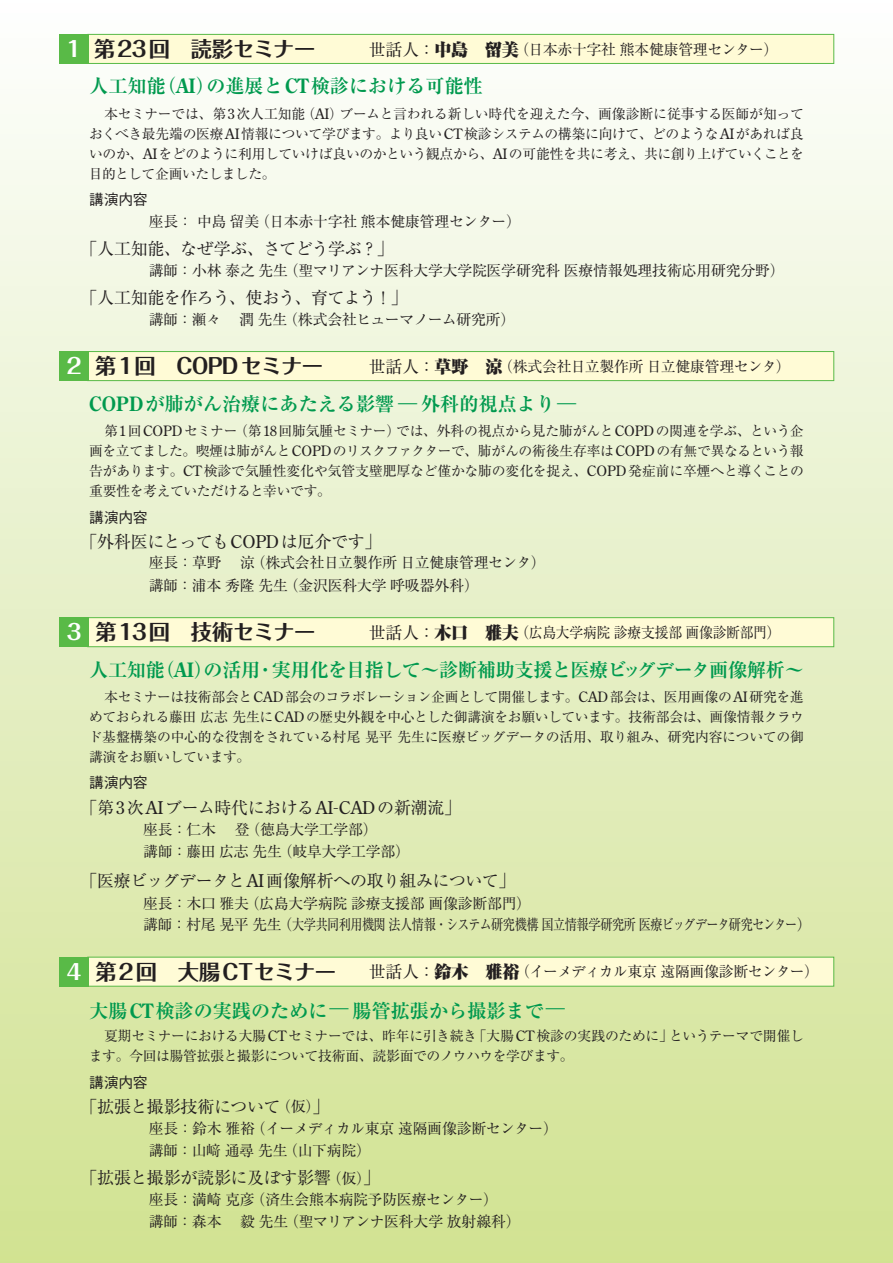
<style>
.page{position:relative;width:893px;height:1263px;background:#fff}
.page>*{position:absolute;margin:0;border:0;box-sizing:border-box;transform-origin:0 0}
.t1{font:700 21.3px "Folk Pro";letter-spacing:-.015em;color:#231f20}
.t2{font:700 19.2px "Ryumin Pr 6 N";color:#00994e}
.t3{font:700 19.2px "Ryumin Pr 6 N";letter-spacing:-.02em;color:#00994e}
.t4{font:16.95px "Ryumin Pr 6 N";letter-spacing:-.025em;color:#231f20}
.t5{font:14.85px/22.4px "Ryumin Pr 6 N";letter-spacing:-.015em;color:#231f20}
.t6{font:14.85px "Ryumin Pr 6 N";letter-spacing:-.035em;color:#231f20}
.t7{font:500 14.85px "Gothic BBB Pr 6 N";letter-spacing:-.02em;color:#231f20}
.t8{font:13.8px/20.2px "Ryumin Pr 6 N";letter-spacing:-.025em;color:#231f20;text-align:justify}
.s1{color:#fff}
.s2{font-size:16.95px}
.s3{font-weight:900;font-size:16.95px}
.s4{font-family:"Century Old Style";font-size:19.65px}
.s5{font-family:"Century Old Style";font-size:14.25px}
.s6{font-weight:300}
.s7{font-family:"Century Old Style";font-size:17.55px}
.s8{font-family:"Times"}
.s9{font-size:14.85px}
</style>
<div class="page">
<div style="left:0;top:0;width:893px;height:1263px;background:linear-gradient(to bottom,#fdfefd,#d0e290)"></div>
<div style="left:87px;top:34px;width:747px;height:30px;background:#fffbd6;border:1px solid #59ba47"></div>
<div style="left:59px;top:34px;width:30px;height:30px;background:#59ba47"></div>
<div style="left:87px;top:957px;width:747px;height:29px;background:#fffbd6;border:1px solid #59ba47"></div>
<div style="left:59px;top:957px;width:30px;height:29px;background:#59ba47"></div>
<div style="left:87px;top:351px;width:747px;height:30px;background:#fffbd6;border:1px solid #59ba47"></div>
<div style="left:59px;top:351px;width:30px;height:30px;background:#59ba47"></div>
<div style="left:87px;top:617px;width:747px;height:30px;background:#fffbd6;border:1px solid #59ba47"></div>
<div style="left:59px;top:617px;width:30px;height:30px;background:#59ba47"></div>
<h1 class="t1" style="left:66px;top:31px;width:250px"><span class="s1">1</span> 第23回　読影セミナー</h1>
<p class="t5" style="left:369px;top:37px;width:411px"><span class="s2">世話人：</span><span class="s3">中島　留美</span>（日本赤十字社熊本健康管理センター）</p>
<h2 class="t2" style="left:89px;top:71px;width:395px">人工知能（<span class="s4">AI</span>）の進展と<span class="s4">CT</span>検診における可能性</h2>
<p class="t8" style="left:89px;top:102px;width:717px;text-indent:15px">本セミナーでは、第<span class="s5">3</span>次人工知能（<span class="s5">AI</span>）ブームと言われる新しい時代を迎えた今、画像診断に従事する医師が知っておくべき最先端の医療<span class="s5">AI</span>情報について学びます。より良い<span class="s5">CT</span>検診システムの構築に向けて、どのような<span class="s5">AI</span>があれば良いのか、<span class="s5">AI</span>をどのように利用していけば良いのかという観点から、<span class="s5">AI</span>の可能性を共に考え、共に創り上げていくことを目的として企画いたしました。</p>
<p class="t7" style="left:89px;top:187px;width:60px">講演内容</p>
<p class="t5" style="left:149px;top:209px;width:374px">座長：中島留美（日本赤十字社熊本健康管理センター）</p>
<p class="t4" style="left:81px;top:236px;width:315px">「人工知能、なぜ学ぶ、さてどう学ぶ？」</p>
<p class="t5" style="left:149px;top:258px;width:638px">講師：小林泰之先生（聖マリアンナ医科大学大学院医学研究科医療情報処理技術応用研究分野）</p>
<p class="t4" style="left:81px;top:284px;width:329px">「人工知能を作ろう、使おう、育てよう！」</p>
<p class="t5" style="left:149px;top:307px;width:368px">講師：瀬々　潤先生（株式会社ヒューマノーム研究所）</p>
<h1 class="t1" style="left:67px;top:348px;width:258px"><span class="s1">2</span> 第1回　COPDセミナー</h1>
<p class="t5" style="left:369px;top:354px;width:424px"><span class="s2">世話人：</span><span class="s3">草野　涼</span>（株式会社日立製作所日立健康管理センタ）</p>
<h2 class="t2" style="left:89px;top:388px;width:488px"><span class="s4">COPD</span>が肺がん治療にあたえる影響 <span class="s6">―</span> 外科的視点より<span class="s6">―</span></h2>
<p class="t8" style="left:89px;top:420px;width:716px;text-indent:15px">第<span class="s5">1</span>回<span class="s5">COPD</span>セミナー（第<span class="s5">18</span>回肺気腫セミナー）では、外科の視点から見た肺がんと<span class="s5">COPD</span>の関連を学ぶ、という企画を立てました。喫煙は肺がんと<span class="s5">COPD</span>のリスクファクターで、肺がんの術後生存率は<span class="s5">COPD</span>の有無で異なるという報告があります。<span class="s5">CT</span>検診で気腫性変化や気管支壁肥厚など僅かな肺の変化を捉え、<span class="s5">COPD</span>発症前に卒煙へと導くことの重要性を考えていただけると幸いです。</p>
<p class="t7" style="left:89px;top:505px;width:60px">講演内容</p>
<p class="t4" style="left:81px;top:528px;width:302px">「外科医にとっても<span class="s7">COPD</span>は厄介です」</p>
<p class="t5" style="left:149px;top:551px;width:399px">座長：草野　涼（株式会社日立製作所日立健康管理センタ）講師：浦本秀隆先生（金沢医科大学呼吸器外科）</p>
<h1 class="t1" style="left:67px;top:614px;width:250px"><span class="s1">3</span> 第13回　技術セミナー</h1>
<p class="t5" style="left:369px;top:620px;width:414px"><span class="s2">世話人：</span><span class="s3">木口　雅夫</span>（広島大学病院診療支援部画像診断部門）</p>
<h2 class="t3" style="left:89px;top:654px;width:716px">人工知能（<span class="s4">AI</span>）の活用・実用化を目指して～診断補助支援と医療ビッグデータ画像解析～</h2>
<p class="t8" style="left:89px;top:686px;width:717px;text-indent:15px">本セミナーは技術部会と<span class="s5">CAD</span>部会のコラボレーション企画として開催します。<span class="s5">CAD</span>部会は、医用画像の<span class="s5">AI</span>研究を進めておられる藤田広志先生に<span class="s5">CAD</span>の歴史外観を中心とした御講演をお願いしています。技術部会は、画像情報クラウド基盤構築の中心的な役割をされている村尾晃平先生に医療ビッグデータの活用、取り組み、研究内容についての御講演をお願いしています。</p>
<p class="t7" style="left:89px;top:770px;width:60px">講演内容</p>
<p class="t4" style="left:81px;top:794px;width:382px">「第<span class="s7">3</span>次<span class="s7">AI</span>ブーム時代における<span class="s7">AI</span><span class="s8">-</span><span class="s7">CAD</span>の新潮流」</p>
<p class="t5" style="left:143px;top:817px;width:268px">座長：仁木　登（徳島大学工学部）　<br>講師：藤田広志先生（岐阜大学工学部）</p>
<p class="t4" style="left:81px;top:868px;width:437px">「医療ビッグデータと<span class="s7">AI</span>画像解析への取り組みについて」</p>
<p class="t5" style="left:143px;top:892px;width:670px;line-height:21.3px">座長：木口雅夫（広島大学病院診療支援部画像診断部門）<br>講師：村尾晃平先生（大学共同利用機関法人情報・システム研究機構国立情報学研究所医療ビッグデータ研究センター）</p>
<h1 class="t1" style="left:67px;top:953px;width:271px"><span class="s1">4</span> 第2回　大腸CTセミナー</h1>
<p class="t6" style="left:369px;top:960px;width:452px"><span class="s2">世話人：</span><span class="s3">鈴木　雅裕</span>（イーメディカル東京遠隔画像診断センター）</p>
<h2 class="t2" style="left:89px;top:996px;width:477px">大腸<span class="s4">CT</span>検診の実践のために<span class="s6">―</span> 腸管拡張から撮影まで<span class="s6">―</span></h2>
<p class="t8" style="left:89px;top:1025px;width:716px;text-indent:15px">夏期セミナーにおける大腸<span class="s5">CT</span>セミナーでは、昨年に引き続き「大腸<span class="s5">CT</span>検診の実践のために」というテーマで開催します。今回は腸管拡張と撮影について技術面、読影面でのノウハウを学びます。</p>
<p class="t7" style="left:89px;top:1070px;width:60px">講演内容</p>
<p class="t4" style="left:81px;top:1093px;width:250px">「拡張と撮影技術について<span class="s9">（仮）</span>」</p>
<p class="t5" style="left:149px;top:1116px;width:418px">座長：鈴木雅裕（イーメディカル東京遠隔画像診断センター）　講師：山﨑通尋先生（山下病院）</p>
<p class="t4" style="left:81px;top:1165px;width:301px">「拡張と撮影が読影に及ぼす影響<span class="s9">（仮）</span>」</p>
<p class="t5" style="left:149px;top:1187px;width:373px">座長：満崎克彦（済生会熊本病院予防医療センター）　講師：森本　毅先生（聖マリアンナ医科大学放射線科）</p>
</div>
